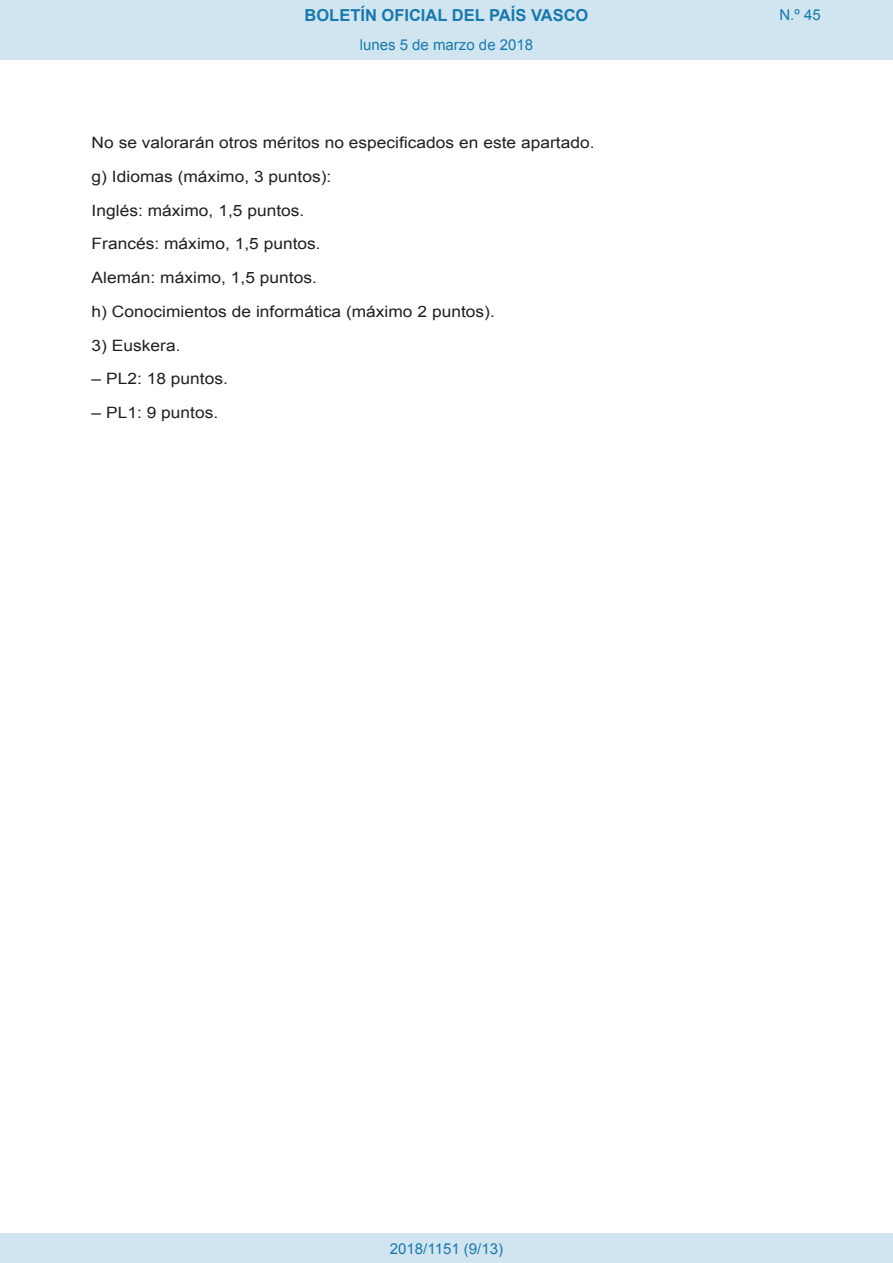
<style>
.page{position:relative;width:893px;height:1263px;background:#fff}
.page>*{position:absolute;margin:0;border:0;box-sizing:border-box;transform-origin:0 0}
.t1{font:700 16.5px "Arial";color:#1879ad}
.BOPVDetalle{font:15.6px "Arial";color:#231f20;scale:1.11 1}
.Paginacion_Centro{font:15px "Arial";color:#1879ad}
</style>
<div class="page">
<div style="left:0;top:0;width:893px;height:60px;background:#d0e5f0"></div>
<div style="left:0;top:1233px;width:893px;height:30px;background:#d0e5f0"></div>
<p class="t1" style="left:305px;top:4px;width:285px">BOLETÍN OFICIAL DEL PAÍS VASCO</p>
<p class="Paginacion_Centro" style="left:360px;top:35px;width:175px">lunes 5 de marzo de 2018</p>
<p class="BOPVDetalle" style="left:92px;top:132px;width:455px">No se valorarán otros méritos no especificados en este apartado.</p>
<p class="BOPVDetalle" style="left:92px;top:166px;width:218px">g) Idiomas (máximo, 3 puntos):</p>
<p class="BOPVDetalle" style="left:92px;top:200px;width:193px">Inglés: máximo, 1,5 puntos.</p>
<p class="BOPVDetalle" style="left:92px;top:234px;width:208px">Francés: máximo, 1,5 puntos.</p>
<p class="BOPVDetalle" style="left:92px;top:267px;width:204px">Alemán: máximo, 1,5 puntos.</p>
<p class="BOPVDetalle" style="left:92px;top:301px;width:365px">h) Conocimientos de informática (máximo 2 puntos).</p>
<p class="BOPVDetalle" style="left:92px;top:335px;width:82px">3) Euskera.</p>
<p class="BOPVDetalle" style="left:92px;top:369px;width:124px">– PL2: 18 puntos.</p>
<p class="BOPVDetalle" style="left:92px;top:402px;width:116px">– PL1: 9 puntos.</p>
<p class="Paginacion_Centro" style="left:779px;top:5px;width:43px">N.º 45</p>
<p class="Paginacion_Centro" style="left:390px;top:1238px;width:115px">2018/1151 (9/13)</p>
</div>
